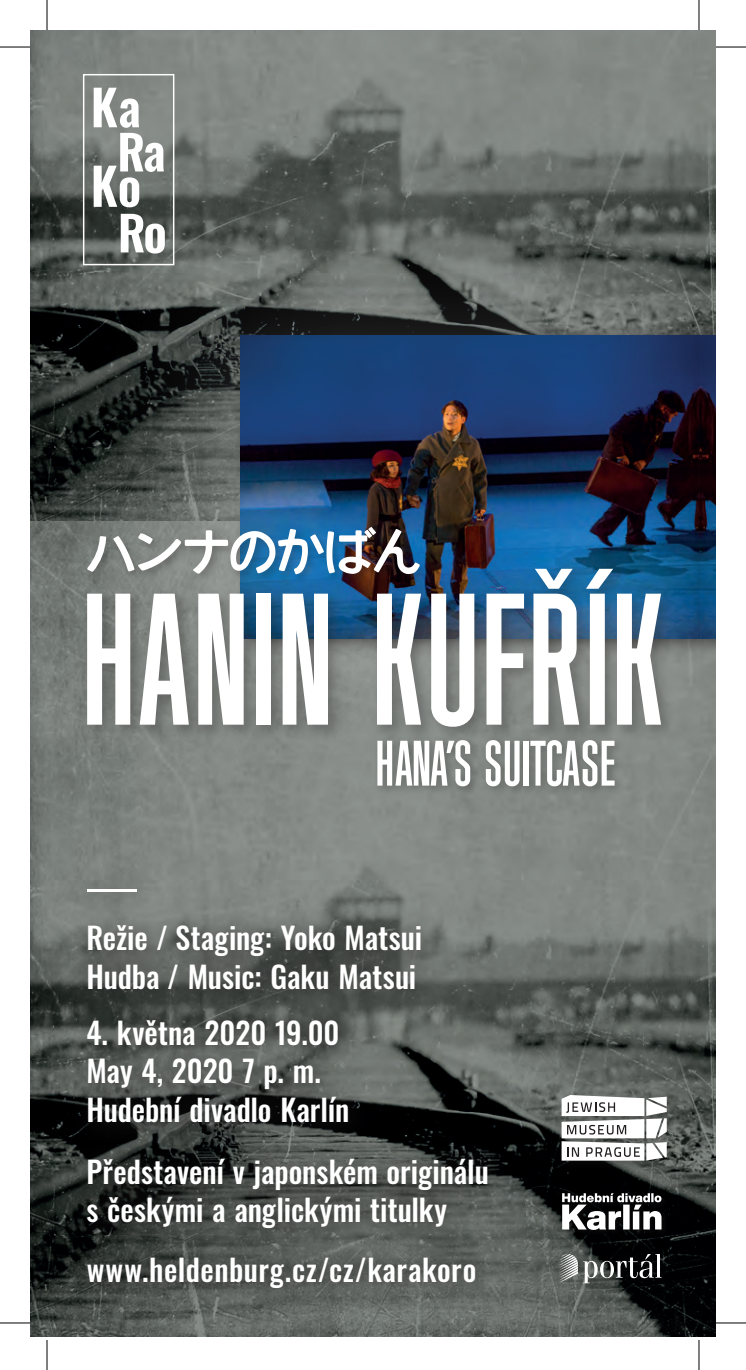
<style>
.page{position:relative;width:746px;height:1370px;background:#fff}
.page>*{position:absolute;margin:0;border:0;box-sizing:border-box;transform-origin:0 0}
.t1{font:186.8px "Header 12";letter-spacing:.015em;color:#fff}
.t2{font:64px "Header 12";color:#fff}
.t3{font:50.2px "JNR Font";letter-spacing:-.055em;color:#fff}
.t4{font:500 30px/38.6px "Oswald";color:#fff}
.t5{font:500 30px "Oswald";letter-spacing:.02em;color:#fff}
.t6{font:500 30px/50.8px "Oswald";color:#fff;scale:3.4 1}
</style>
<div class="page">
<img style="left:30px;top:521px;width:686px;height:815px">
<img style="left:30px;top:30px;width:686px;height:491px">
<div style="left:88px;top:202px;width:628px;height:592px;background:#fff;opacity:.66"></div>
<div style="left:373px;top:736px;width:252px;height:60px;background:#231f20;opacity:.3"></div>
<div style="left:561px;top:1192px;width:107px;height:44px;background:#231f20;opacity:.3"></div>
<svg style="left:562px;top:1193px;width:100px;height:37px"></svg>
<div style="left:554px;top:1087px;width:127px;height:87px;background:#231f20;opacity:.3"></div>
<svg style="left:562px;top:1095px;width:105px;height:65px"></svg>
<div style="left:232px;top:320px;width:484px;height:337px;background:#231f20;opacity:.75"></div>
<img style="left:240px;top:335px;width:452px;height:303px">
<div style="left:692px;top:320px;width:24px;height:337px;background:#231f20;opacity:.75"></div>
<div style="left:81px;top:563px;width:596px;height:180px;background:#231f20;opacity:.3"></div>
<div style="left:84px;top:523px;width:346px;height:62px;background:#231f20;opacity:.3"></div>
<div style="left:65px;top:865px;width:383px;height:285px;background:#231f20;opacity:.5"></div>
<div style="left:65px;top:1235px;width:438px;height:79px;background:#231f20;opacity:.5"></div>
<div style="left:65px;top:1135px;width:451px;height:119px;background:#231f20;opacity:.5"></div>
<div style="left:83px;top:74px;width:91px;height:191px;border:1px solid #fff"></div>
<svg style="left:94px;top:88px;width:70px;height:119px"></svg>
<svg style="left:121px;top:214px;width:44px;height:39px"></svg>
<div style="left:540px;top:1235px;width:139px;height:66px;background:#231f20;opacity:.2"></div>
<svg style="left:558px;top:1254px;width:104px;height:29px;background:#5b5d5c"></svg>
<hr style="left:0;top:47px;width:30px;height:1px;background:#000">
<hr style="left:716px;top:47px;width:30px;height:1px;background:#000">
<hr style="left:0;top:1322px;width:30px;height:1px;background:#000">
<hr style="left:716px;top:1322px;width:30px;height:1px;background:#000">
<hr style="left:47px;top:0;width:1px;height:30px;background:#000">
<hr style="left:47px;top:1340px;width:1px;height:30px;background:#000">
<hr style="left:699px;top:0;width:1px;height:30px;background:#000">
<hr style="left:699px;top:1340px;width:1px;height:30px;background:#000">
<h3 class="t3" style="left:86px;top:525px;width:337px">ハンナのかばん</h3>
<h1 class="t1" style="left:82px;top:568px;width:583px">HANIN KUFŘÍK</h1>
<h2 class="t2" style="left:375px;top:732px;width:241px">HANA’S SUITCASE</h2>
<p class="t6" style="left:86px;top:863px;width:100px">–<br>Režie / Staging: Yoko Matsui</p>
<p class="t4" style="left:86px;top:959px;width:332px">Hudba / Music: Gaku Matsui</p>
<p class="t4" style="left:86px;top:1015px;width:264px">4. května 2020 19.00<br>May 4, 2020 7 p. m.<br>Hudební divadlo Karlín</p>
<p class="t4" style="left:86px;top:1154px;width:404px">Představení v japonském originálu s českými a anglickými titulky</p>
<p class="t5" style="left:87px;top:1253px;width:391px">www.heldenburg.cz/cz/karakoro</p>
</div>
